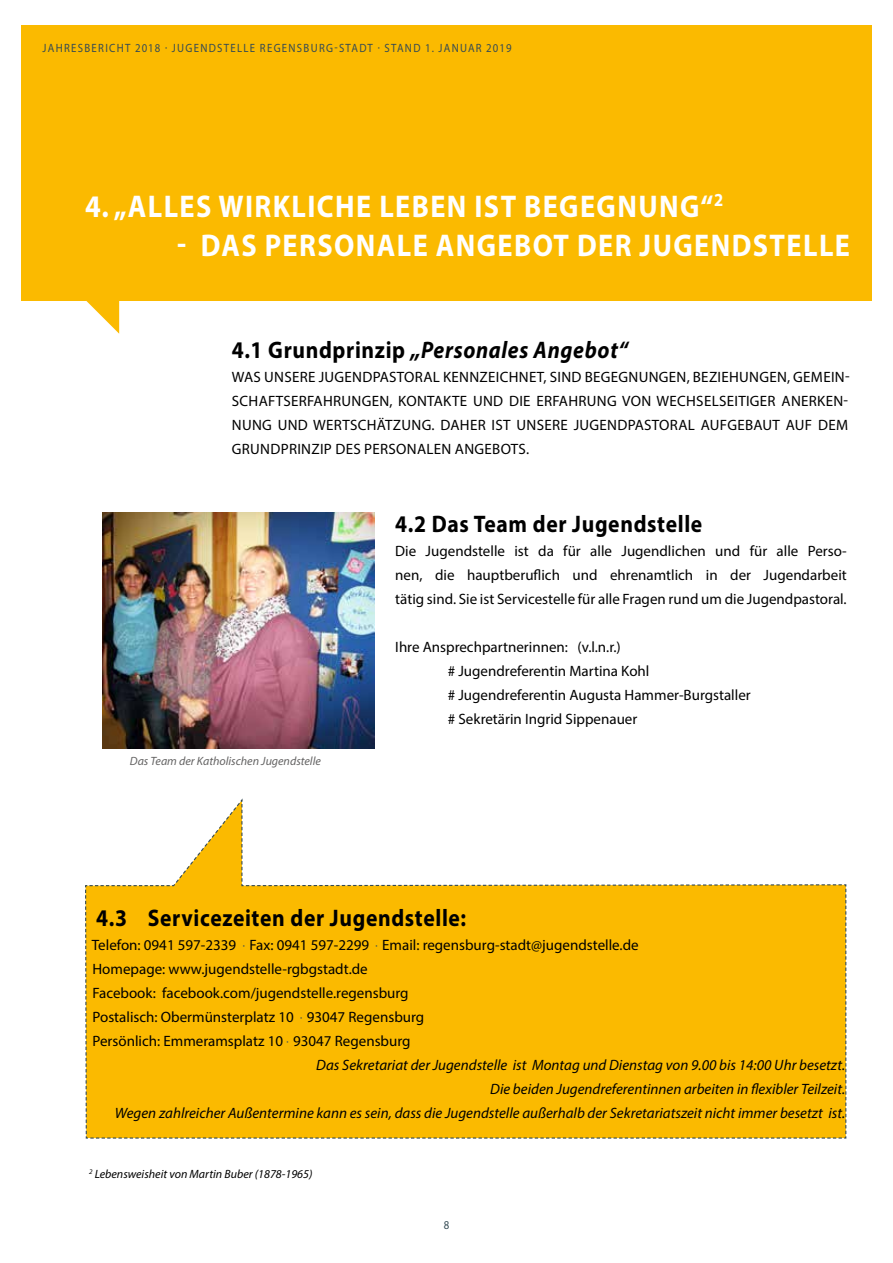
<style>
.page{position:relative;width:893px;height:1263px;background:#fff}
.page>*{position:absolute;margin:0;border:0;box-sizing:border-box;transform-origin:0 0}
.t1{font:700 31.5px "Myriad Pro";letter-spacing:.05em;color:#fff;scale:.9 1}
.t2{font:700 24px "Myriad Pro";letter-spacing:.03em;color:#000;scale:.9 1}
.t3{font:italic 700 24px "Myriad Pro";letter-spacing:.03em;color:#000;scale:.9 1}
.t4{font:15px/24px "Myriad Pro";color:#000;text-align:justify}
.t5{font:italic 15px "Myriad Pro";color:#000}
.t6{font:12px "Myriad Pro";letter-spacing:.12em;color:#354b54;scale:.9 1}
.t7{font:italic 12px "Myriad Pro";color:#000}
.t8{font:italic 12px "Myriad Pro";color:#646363}
.s1{font-style:normal}
.s2{font-size:12px;color:#354b54}
</style>
<div class="page">
<div style="left:21px;top:26px;width:851px;height:275px;background:#fbba00"></div>
<svg style="left:86px;top:301px;width:33px;height:33px"></svg>
<img style="left:102px;top:512px;width:272px;height:236px">
<svg style="left:85px;top:798px;width:762px;height:341px"></svg>
<p class="t6" style="left:43px;top:40px;width:523px">JAHRESBERICHT 2018 · JUGENDSTELLE REGENSBURG-STADT · STAND 1. JANUAR 2019</p>
<h1 class="t1" style="left:85px;top:186px;width:711px">4. „ALLES WIRKLICHE LEBEN IST BEGEGNUNG“<sup>2</sup></h1>
<h1 class="t1" style="left:177px;top:225px;width:749px">- DAS PERSONALE ANGEBOT DER JUGENDSTELLE</h1>
<h2 class="t3" style="left:232px;top:334px;width:442px"><span class="s1">4.1 Grundprinzip</span> „Personales Angebot“</h2>
<p class="t4" style="left:232px;top:365px;width:619px">WAS UNSERE JUGENDPASTORAL KENNZEICHNET, SIND BEGEGNUNGEN, BEZIEHUNGEN, GEMEIN-SCHAFTSERFAHRUNGEN, KONTAKTE UND DIE ERFAHRUNG VON WECHSELSEITIGER ANERKEN-NUNG UND WERTSCHÄTZUNG. DAHER IST UNSERE JUGENDPASTORAL AUFGEBAUT AUF DEM GRUNDPRINZIP DES PERSONALEN ANGEBOTS.</p>
<p class="t8" style="left:130px;top:753px;width:193px">Das Team der Katholischen Jugendstelle</p>
<h2 class="t2" style="left:395px;top:508px;width:343px">4.2 Das Team der Jugendstelle</h2>
<p class="t4" style="left:395px;top:539px;width:453px">Die Jugendstelle ist da für alle Jugendlichen und für alle Perso&shy;nen, die hauptberuflich und ehrenamtlich in der Jugendarbeit tätig sind. Sie ist Servicestelle für alle Fragen rund um die Jugendpastoral.</p>
<p class="t4" style="left:448px;top:635px;width:305px;text-align:left;text-indent:-52px">Ihre Ansprechpartnerinnen: (v.l.n.r.)<br># Jugendreferentin Martina Kohl<br># Jugendreferentin Augusta Hammer-Burgstaller # Sekretärin Ingrid Sippenauer</p>
<h2 class="t2" style="left:96px;top:902px;width:413px">4.3 Servicezeiten der Jugendstelle:</h2>
<p class="t4" style="left:92px;top:932px;width:548px">Telefon: 0941 597-2339 <span class="s2">·</span> Fax: 0941 597-2299 <span class="s2">·</span> Email: regensburg-stadt@jugendstelle.de</p>
<p class="t4" style="left:93px;top:956px;width:277px">Homepage: www.jugendstelle-rgbgstadt.de</p>
<p class="t4" style="left:93px;top:980px;width:318px">Facebook: facebook.com/jugendstelle.regensburg</p>
<p class="t4" style="left:93px;top:1004px;width:333px">Postalisch: Obermünsterplatz 10 <span class="s2">·</span> 93047 Regensburg</p>
<p class="t4" style="left:93px;top:1028px;width:320px">Persönlich: Emmeramsplatz 10 <span class="s2">·</span> 93047 Regensburg</p>
<p class="t5" style="left:316px;top:1055px;width:530px">Das Sekretariat der Jugendstelle ist Montag und Dienstag von 9.00 bis 14:00 Uhr besetzt.</p>
<p class="t5" style="left:490px;top:1079px;width:356px">Die beiden Jugendreferentinnen arbeiten in flexibler Teilzeit.</p>
<p class="t5" style="left:115px;top:1103px;width:732px">Wegen zahlreicher Außentermine kann es sein, dass die Jugendstelle außerhalb der Sekretariatszeit nicht immer besetzt ist.</p>
<p class="t7" style="left:89px;top:1167px;width:225px"><sup>2</sup> Lebensweisheit von Martin Buber (1878-1965)</p>
<p class="t6" style="left:444px;top:1218px;width:8px">8</p>
</div>
